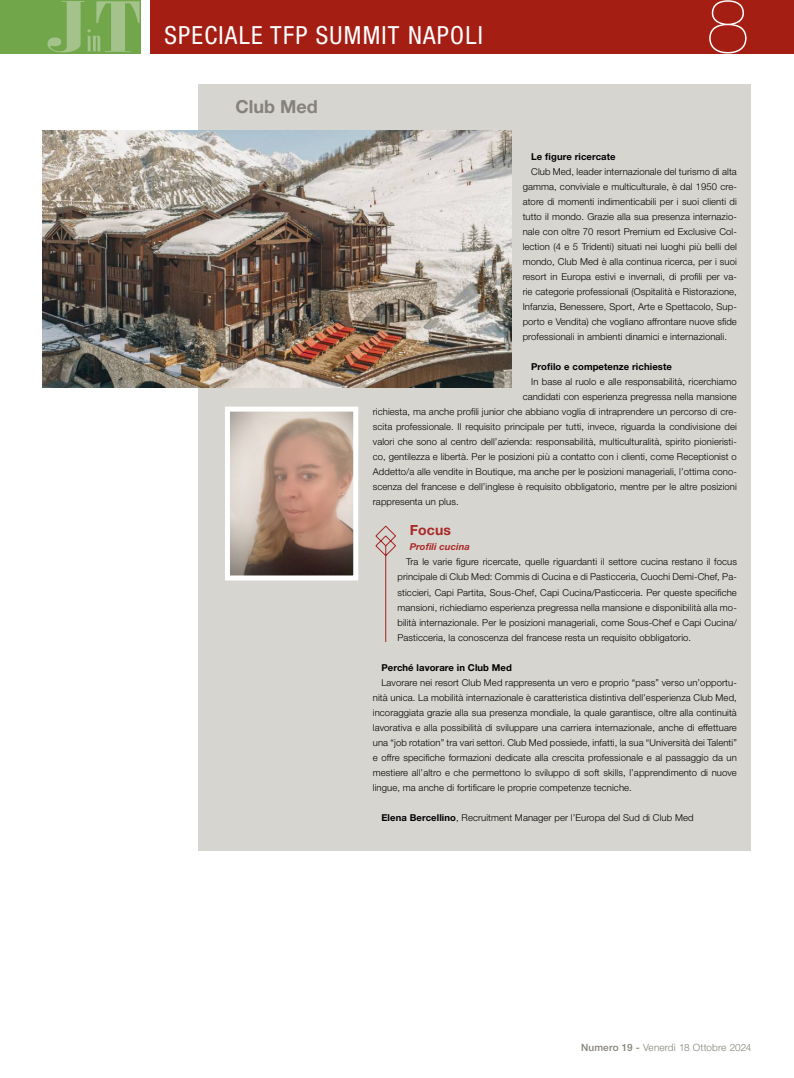
<style>
.page{position:relative;width:794px;height:1078px;background:#fff}
.page>*{position:absolute;margin:0;border:0;box-sizing:border-box;transform-origin:0 0}
.t1{font:200 75.6px "Helvetica Neue LT Std";color:#fff}
.t2{font:condensed 25px "Helvetica Neue LT Std";letter-spacing:.05em;color:#fff}
.t3{font:700 18px "Helvetica Neue LT Std";color:#86827b}
.t4{font:700 14px "Helvetica Neue LT Std";letter-spacing:.01em;color:#aa2926}
.t5{font:300 10px "Helvetica Neue LT Std";letter-spacing:.005em;color:#86827b}
.t6{font:300 9.5px/15px "Helvetica Neue LT Std";letter-spacing:.01em;color:#000;text-align:justify}
.t7{font:700 9.5px "Helvetica Neue LT Std";letter-spacing:.01em;color:#000}
.t8{font:italic 700 9.5px "Helvetica Neue LT Std";letter-spacing:.01em;color:#aa2926}
.s1{font-weight:700}
.s2{font-weight:500}
</style>
<div class="page">
<div style="left:150px;top:0;width:644px;height:53px;background:#a51e14"></div>
<div style="left:0;top:0;width:140px;height:53px;background:#71a64b"></div>
<svg style="left:47px;top:1px;width:93px;height:52px"></svg>
<div style="left:198px;top:84px;width:553px;height:766px;background:#d7d5d0"></div>
<img style="left:231px;top:412px;width:121px;height:162px">
<div style="left:225px;top:406px;width:133px;height:174px;border:5px solid #fff"></div>
<img style="left:43px;top:130px;width:468px;height:257px">
<svg style="left:375px;top:525px;width:21px;height:116px"></svg>
<h2 class="t2" style="left:164px;top:21px;width:320px">SPECIALE TFP SU MMIT NAPOLI</h2>
<h3 class="t3" style="left:235px;top:95px;width:84px">Club Med</h3>
<h1 class="t1" style="left:707px;top:-18px;width:44px">8</h1>
<p class="t7" style="left:531px;top:151px;width:86px">Le figure ricercate</p>
<p class="t6" style="left:523px;top:164px;width:216px;text-indent:9px">Club Med, leader internazionale del turismo di alta gamma, conviviale e multiculturale, è dal 1950 cre&shy;atore di momenti indimenticabili per i suoi clienti di tutto il mondo. Grazie alla sua presenza internazio&shy;nale con oltre 70 resort Premium ed Exclusive Col&shy;lection (4 e 5 Tridenti) situati nei luoghi più belli del mondo, Club Med è alla continua ricerca, per i suoi resort in Europa estivi e invernali, di profili per va&shy;rie categorie professionali (Ospitalità e Ristorazione, Infanzia, Benessere, Sport, Arte e Spettacolo, Sup&shy;porto e Vendita) che vogliano affrontare nuove sfide professionali in ambienti dinamici e internazionali.</p>
<p class="t7" style="left:531px;top:361px;width:142px">Profilo e competenze richieste</p>
<p class="t6" style="left:531px;top:374px;width:207px">In base al ruolo e alle responsabilità, ricerchiamo</p>
<p class="t6" style="left:523px;top:389px;width:216px">candidati con esperienza pregressa nella mansione</p>
<p class="t6" style="left:373px;top:404px;width:365px">richiesta, ma anche profili junior che abbiano voglia di intraprendere un percorso di cre-</p>
<p class="t6" style="left:373px;top:419px;width:365px">scita professionale. Il requisito principale per tutti, invece, riguarda la condivisione dei</p>
<p class="t6" style="left:373px;top:434px;width:365px">valori che sono al centro dell’azienda: responsabilità, multiculturalità, spirito pionieristi-</p>
<p class="t6" style="left:373px;top:449px;width:365px">co, gentilezza e libertà. Per le posizioni più a contatto con i clienti, come Receptionist o</p>
<p class="t6" style="left:373px;top:464px;width:365px">Addetto/a alle vendite in Boutique, ma anche per le posizioni manageriali, l’ottima cono-</p>
<p class="t6" style="left:373px;top:479px;width:365px">scenza del francese e dell’inglese è requisito obbligatorio, mentre per le altre posizioni</p>
<p class="t6" style="left:373px;top:494px;width:87px">rappresenta un plus.</p>
<h3 class="t4" style="left:410px;top:521px;width:43px">Focus</h3>
<p class="t8" style="left:410px;top:541px;width:62px">Profili cucina</p>
<p class="t6" style="left:397px;top:554px;width:341px;text-indent:9px">Tra le varie figure ricercate, quelle riguardanti il settore cucina restano il focus principale di Club Med: Commis di Cucina e di Pasticceria, Cuochi Demi-Chef, Pa&shy;sticcieri, Capi Partita, Sous-Chef, Capi Cucina/Pasticceria. Per queste specifiche mansioni, richiediamo esperienza pregressa nella mansione e disponibilità alla mo&shy;bilità internazionale. Per le posizioni manageriali, come Sous-Chef e Capi Cucina/ Pasticceria, la conoscenza del francese resta un requisito obbligatorio.</p>
<p class="t7" style="left:381px;top:661px;width:132px">Perché lavorare in Club Med</p>
<p class="t6" style="left:373px;top:674px;width:365px;text-indent:9px">Lavorare nei resort Club Med rappresenta un vero e proprio “pass” verso un’opportu&shy;nità unica. La mobilità internazionale è caratteristica distintiva dell’esperienza Club Med, incoraggiata grazie alla sua presenza mondiale, la quale garantisce, oltre alla continuità lavorativa e alla possibilità di sviluppare una carriera internazionale, anche di effettuare una “job rotation” tra vari settori. Club Med possiede, infatti, la sua “Università dei Talenti” e offre specifiche formazioni dedicate alla crescita professionale e al passaggio da un mestiere all’altro e che permettono lo sviluppo di soft skills, l’apprendimento di nuove lingue, ma anche di fortificare le proprie competenze tecniche.</p>
<p class="t6" style="left:381px;top:809px;width:313px"><span class="s1">Elena Bercellino</span>, Recruitment Manager per l’Europa del Sud di Club Med</p>
<p class="t5" style="left:581px;top:1040px;width:172px"><span class="s2">Numero 19 -</span> Venerdì 18 Ottobre 2024</p>
</div>
